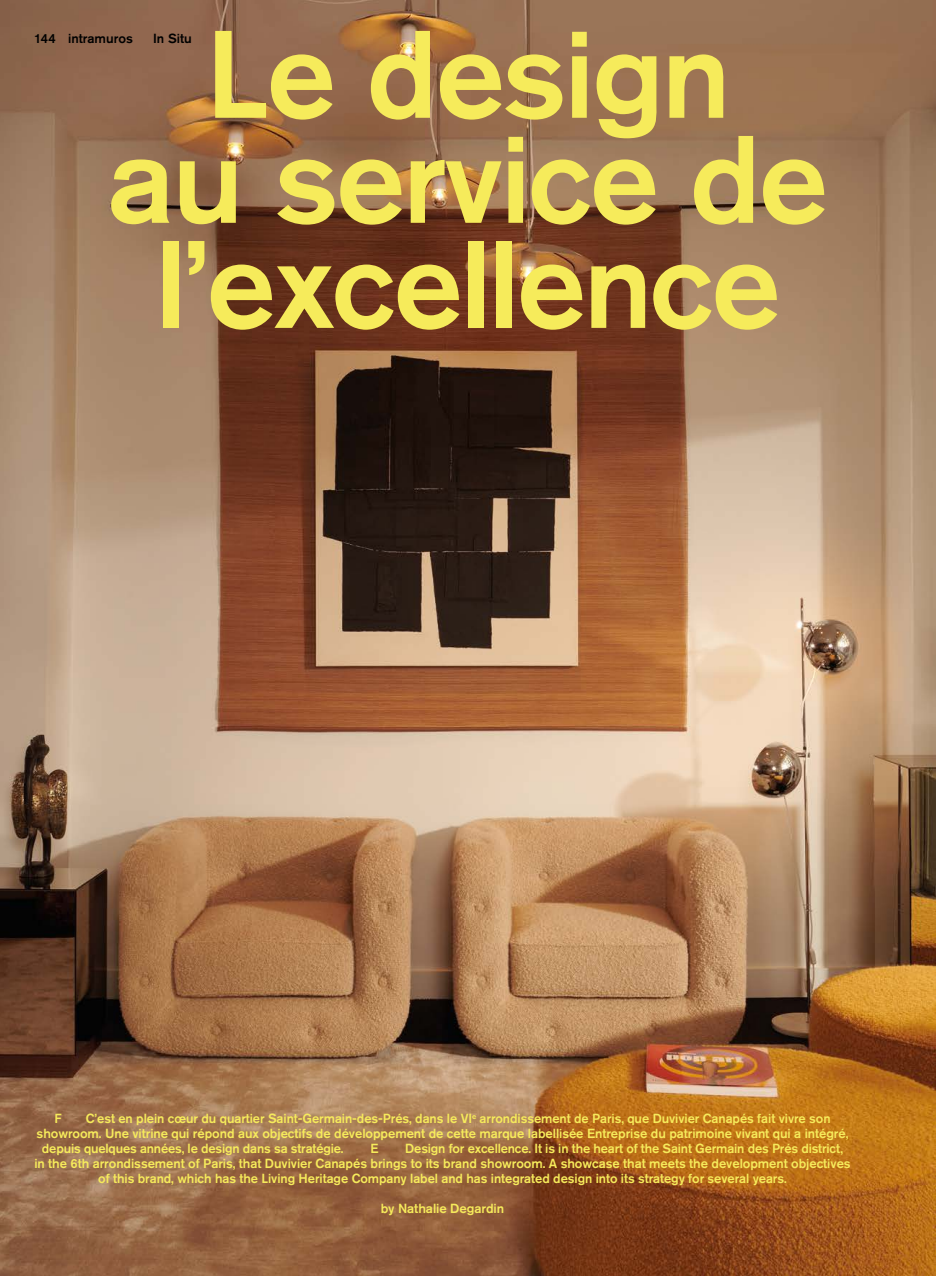
<style>
.page{position:relative;width:936px;height:1276px;background:#fff}
.page>*{position:absolute;margin:0;border:0;box-sizing:border-box;transform-origin:0 0}
.t1{font:500 123px/105px "Akzidenz Grotesk BQ";letter-spacing:-.02em;color:#f6eb5b;text-align:center}
.t2{font:500 13.2px "Akzidenz Grotesk BQ";letter-spacing:-.005em;color:#f6eb5b}
.t3{font:500 13.2px "Akzidenz Grotesk BQ";color:#000}
</style>
<div class="page">
<img style="left:0;top:0;width:935px;height:1276px">
<h1 class="t1" style="left:108px;top:20px;width:721px">Le design<br>au service de l’excellence</h1>
<p class="t3" style="left:34px;top:30px;width:100px">144 intramuros</p>
<p class="t3" style="left:153px;top:30px;width:40px">In Situ</p>
<p class="t2" style="left:54px;top:1110px;width:9px">F</p>
<p class="t2" style="left:86px;top:1110px;width:746px">C’est en plein cœur du quartier Saint-Germain-des-Prés, dans le VI<sup>e</sup> arrondissement de Paris, que Duvivier Canapés fait vivre son</p>
<p class="t2" style="left:37px;top:1125px;width:813px">showroom. Une vitrine qui répond aux objectifs de développement de cette marque labellisée Entreprise du patrimoine vivant qui a intégré,</p>
<p class="t2" style="left:42px;top:1140px;width:303px">depuis quelques années, le design dans sa stratégie.</p>
<p class="t2" style="left:370px;top:1140px;width:10px">E</p>
<p class="t2" style="left:405px;top:1140px;width:439px">Design for excellence. It is in the heart of the Saint Germain des Prés district,</p>
<p class="t2" style="left:34px;top:1155px;width:817px">in the 6th arrondissement of Paris, that Duvivier Canapés brings to its brand showroom. A showcase that meets the development objectives</p>
<p class="t2" style="left:98px;top:1170px;width:690px">of this brand, which has the Living Heritage Company label and has integrated design into its strategy for several years.</p>
<p class="t2" style="left:380px;top:1200px;width:125px">by Nathalie Degardin</p>
</div>
